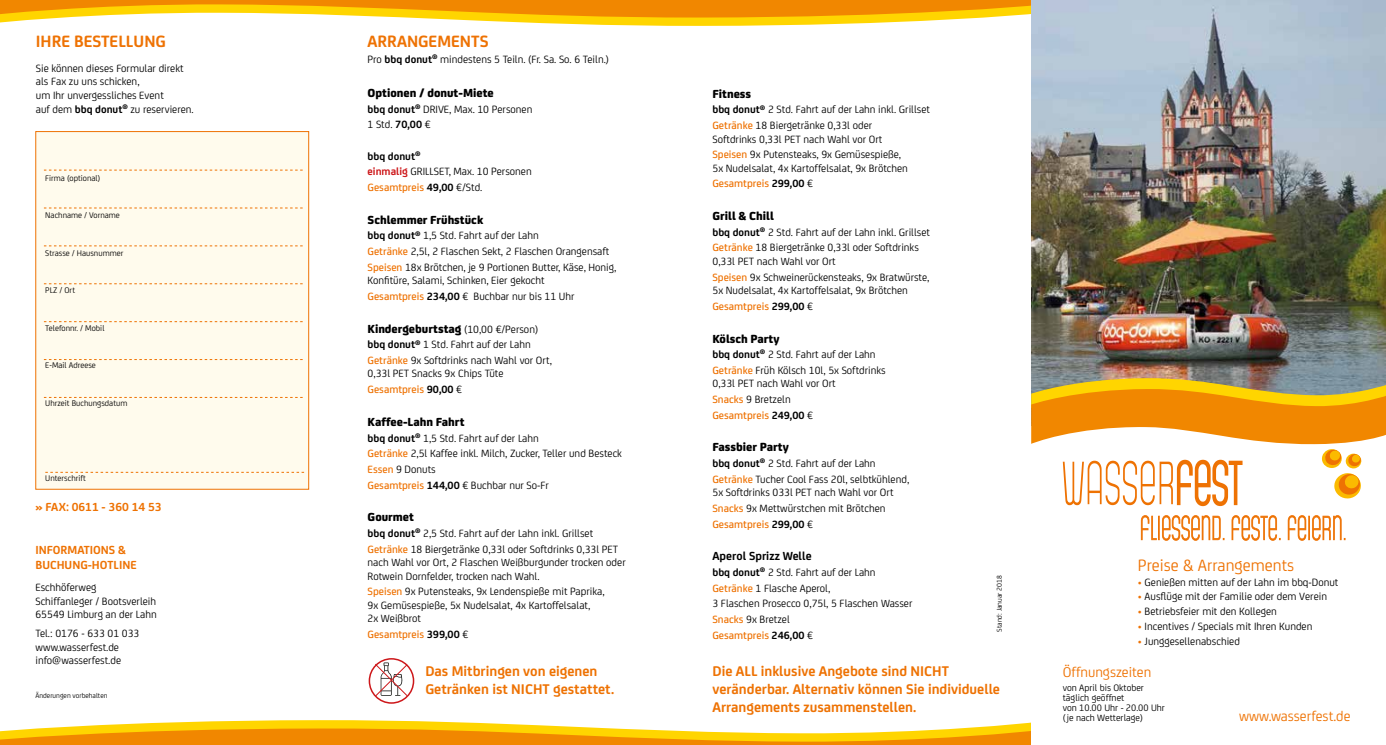
<style>
.page{position:relative;width:1386px;height:745px;background:#fff}
.page>*{position:absolute;margin:0;border:0;box-sizing:border-box;transform-origin:0 0}
.t1{font:700 17.5px "FS Joey";color:#ee7203}
.t2{font:17.5px "FS Joey";color:#ee7203}
.t3{font:700 15px/18px "FS Joey";color:#ee7203}
.t4{font:15px "FS Joey";color:#ee7203}
.t5{font:800 12.5px "FS Joey";color:#000}
.t6{font:700 12.5px/15px "FS Joey";color:#ee7203}
.t7{font:700 12.5px "FS Joey";color:#000}
.t8{font:11.25px/15.6px "FS Joey";color:#000}
.t9{font:500 11.25px "FS Joey";color:#ee7203}
.t10{font:10px/10px "FS Joey";color:#000}
.t11{font:8.75px "FS Joey";color:#000}
.t12{font:7.5px "FS Joey";color:#000}
.s1{font-weight:700}
.s2{font-weight:700;color:#cd171a}
.s3{font-weight:500;color:#ee7203}
.s4{font-weight:400;font-size:11.25px}
.s5{font-weight:700;color:#000}
.s6{font-weight:400;color:#000}
.s7{color:#ee7203}
</style>
<div class="page">
<svg style="left:0;top:720px;width:1031px;height:24px"></svg>
<svg style="left:0;top:0;width:1031px;height:26px"></svg>
<img style="left:1031px;top:0;width:354px;height:377px">
<svg style="left:1140px;top:515px;width:84px;height:25px"></svg>
<svg style="left:1231px;top:515px;width:49px;height:25px"></svg>
<svg style="left:1287px;top:515px;width:58px;height:25px"></svg>
<svg style="left:1031px;top:377px;width:354px;height:129px"></svg>
<div style="left:369px;top:657px;width:45px;height:46px;border:2px solid #cd171a;border-radius:50%"></div>
<svg style="left:374px;top:662px;width:34px;height:34px"></svg>
<div style="left:35px;top:131px;width:274px;height:358px;background:#fffbed;border:1px solid #ee7203"></div>
<svg style="left:44px;top:170px;width:259px;height:1px"></svg>
<svg style="left:44px;top:207px;width:259px;height:1px"></svg>
<svg style="left:44px;top:245px;width:259px;height:1px"></svg>
<svg style="left:44px;top:283px;width:259px;height:1px"></svg>
<svg style="left:44px;top:321px;width:259px;height:1px"></svg>
<svg style="left:44px;top:359px;width:259px;height:1px"></svg>
<svg style="left:44px;top:397px;width:259px;height:1px"></svg>
<svg style="left:45px;top:471px;width:259px;height:1px"></svg>
<h1 class="t1" style="left:36px;top:28px;width:131px">IHRE BESTELLUNG</h1>
<p class="t8" style="left:36px;top:61px;width:159px;line-height:13.5px">Sie können dieses Formular direkt als Fax zu uns schicken,<br>um Ihr unvergessliches Event<br>auf dem <span class="s1">bbq donut</span><sup>®</sup> zu reservieren.</p>
<p class="t11" style="left:45px;top:171px;width:56px">Firma (optional)</p>
<p class="t11" style="left:45px;top:209px;width:76px">Nachname / Vorname</p>
<p class="t11" style="left:45px;top:246px;width:80px">Strasse / Hausnummer</p>
<p class="t11" style="left:45px;top:284px;width:31px">PLZ / Ort</p>
<p class="t11" style="left:45px;top:321px;width:61px">Telefonnr. / Mobil</p>
<p class="t11" style="left:45px;top:359px;width:52px">E-Mail Adreese</p>
<p class="t11" style="left:45px;top:396px;width:84px">Uhrzeit Buchungsdatum</p>
<p class="t11" style="left:45px;top:471px;width:42px">Unterschrift</p>
<p class="t6" style="left:35px;top:498px;width:128px">» FAX: 0611 - 360 14 53</p>
<p class="t6" style="left:35px;top:541px;width:103px">INFORMATIONS &amp;<br>BUCHUNG-HOTLINE</p>
<p class="t8" style="left:35px;top:579px;width:123px;line-height:13.5px">Eschhöferweg<br>Schiffanleger / Bootsverleih<br>65549 Limburg an der Lahn</p>
<p class="t8" style="left:35px;top:625px;width:106px;line-height:13.5px">Tel.: 0176 - 633 01 033 www.wasserfest.de info@wasserfest.de</p>
<p class="t12" style="left:35px;top:689px;width:74px">Änderungen vorbehalten</p>
<h1 class="t1" style="left:367px;top:28px;width:122px">ARRANGEMENTS</h1>
<p class="t8" style="left:367px;top:51px;width:243px">Pro <span class="s1">bbq donut</span><sup>®</sup> mindestens 5 Teiln. (Fr. Sa. So. 6 Teiln.)</p>
<p class="t5" style="left:367px;top:83px;width:128px">Optionen / donut-Miete</p>
<p class="t8" style="left:367px;top:100px;width:166px"><span class="s1">bbq donut</span><sup>®</sup> DRIVE, Max. 10 Personen<br>1 Std. <span class="s1">70,00</span> €</p>
<p class="t8" style="left:367px;top:147px;width:166px"><span class="s1">bbq donut</span><sup>®<br></sup><span class="s2">einmalig</span> GRILLSET, Max. 10 Personen<br><span class="s3">Gesamtpreis</span> <span class="s1">49,00</span> €/Std.</p>
<p class="t5" style="left:367px;top:210px;width:117px">Schlemmer Frühstück</p>
<p class="t8" style="left:367px;top:227px;width:250px"><span class="s1">bbq donut</span><sup>®</sup> 1,5 Std. Fahrt auf der Lahn<br><span class="s3">Getränke</span> 2,5l, 2 Flaschen Sekt, 2 Flaschen Orangensaft<br><span class="s3">Speisen</span> 18x Brötchen, je 9 Portionen Butter, Käse, Honig,</p>
<p class="t8" style="left:367px;top:272px;width:208px">Konfitüre, Salami, Schinken, Eier gekocht<br><span class="s3">Gesamtpreis</span> <span class="s1">234,00</span> € Buchbar nur bis 11 Uhr</p>
<p class="t5" style="left:367px;top:318px;width:172px">Kindergeburtstag <span class="s4">(10,00 €/Person)</span></p>
<p class="t8" style="left:367px;top:336px;width:186px"><span class="s1">bbq donut</span><sup>®</sup> 1 Std. Fahrt auf der Lahn<br><span class="s3">Getränke</span> 9x Softdrinks nach Wahl vor Ort,</p>
<p class="t8" style="left:367px;top:365px;width:137px">0,33l PET Snacks 9x Chips Tüte<br><span class="s3">Gesamtpreis</span> <span class="s1">90,00</span> €</p>
<p class="t5" style="left:367px;top:411px;width:98px">Kaffee-Lahn Fahrt</p>
<p class="t8" style="left:367px;top:429px;width:256px"><span class="s1">bbq donut</span><sup>®</sup> 1,5 Std. Fahrt auf der Lahn<br><span class="s3">Getränke</span> 2,5l Kaffee inkl. Milch, Zucker, Teller und Besteck <span class="s3">Essen</span> 9 Donuts<br><span class="s3">Gesamtpreis</span> <span class="s1">144,00</span> € Buchbar nur So-Fr</p>
<p class="t5" style="left:367px;top:507px;width:48px">Gourmet</p>
<p class="t8" style="left:367px;top:524px;width:252px"><span class="s1">bbq donut</span><sup>®</sup> 2,5 Std. Fahrt auf der Lahn inkl. Grillset<br><span class="s3">Getränke</span> 18 Biergetränke 0,33l oder Softdrinks 0,33l PET</p>
<p class="t8" style="left:367px;top:554px;width:260px;line-height:13.5px">nach Wahl vor Ort, 2 Flaschen Weißburgunder trocken oder<br>Rotwein Dornfelder, trocken nach Wahl.</p>
<p class="t8" style="left:367px;top:583px;width:238px;line-height:13.5px"><span class="s3">Speisen</span> 9x Putensteaks, 9x Lendenspieße mit Paprika,<br>9x Gemüsespieße, 5x Nudelsalat, 4x Kartoffelsalat,<br>2x Weißbrot</p>
<p class="t9" style="left:367px;top:625px;width:102px">Gesamtpreis <span class="s5">399,00</span> <span class="s6">€</span></p>
<p class="t5" style="left:712px;top:84px;width:40px">Fitness</p>
<p class="t8" style="left:712px;top:101px;width:219px"><span class="s1">bbq donut</span><sup>®</sup> 2 Std. Fahrt auf der Lahn inkl. Grillset<br><span class="s3">Getränke</span> 18 Biergetränke 0,33l oder</p>
<p class="t8" style="left:712px;top:130px;width:190px">Softdrinks 0,33l PET nach Wahl vor Ort<br><span class="s3">Speisen</span> 9x Putensteaks, 9x Gemüsespieße,</p>
<p class="t8" style="left:712px;top:159px;width:197px">5x Nudelsalat, 4x Kartoffelsalat, 9x Brötchen<br><span class="s3">Gesamtpreis</span> <span class="s1">299,00</span> €</p>
<p class="t5" style="left:712px;top:206px;width:63px">Grill &amp; Chill</p>
<p class="t8" style="left:712px;top:223px;width:219px"><span class="s1">bbq donut</span><sup>®</sup> 2 Std. Fahrt auf der Lahn inkl. Grillset<br><span class="s3">Getränke</span> 18 Biergetränke 0,33l oder Softdrinks</p>
<p class="t8" style="left:712px;top:252px;width:218px">0,33l PET nach Wahl vor Ort<br><span class="s3">Speisen</span> 9x Schweinerückensteaks, 9x Bratwürste,</p>
<p class="t8" style="left:712px;top:282px;width:197px">5x Nudelsalat, 4x Kartoffelsalat, 9x Brötchen<br><span class="s3">Gesamtpreis</span> <span class="s1">299,00</span> €</p>
<p class="t5" style="left:712px;top:328px;width:68px">Kölsch Party</p>
<p class="t8" style="left:712px;top:346px;width:175px"><span class="s1">bbq donut</span><sup>®</sup> 2 Std. Fahrt auf der Lahn<br><span class="s3">Getränke</span> Früh Kölsch 10l, 5x Softdrinks</p>
<p class="t8" style="left:712px;top:375px;width:125px">0,33l PET nach Wahl vor Ort<br><span class="s3">Snacks</span> 9 Bretzeln<br><span class="s3">Gesamtpreis</span> <span class="s1">249,00</span> €</p>
<p class="t5" style="left:712px;top:437px;width:78px">Fassbier Party</p>
<p class="t8" style="left:712px;top:454px;width:198px"><span class="s1">bbq donut</span><sup>®</sup> 2 Std. Fahrt auf der Lahn<br><span class="s3">Getränke</span> Tucher Cool Fass 20l, selbtkühlend,</p>
<p class="t8" style="left:712px;top:483px;width:183px">5x Softdrinks 033l PET nach Wahl vor Ort<br><span class="s3">Snacks</span> 9x Mettwürstchen mit Brötchen<br><span class="s3">Gesamtpreis</span> <span class="s1">299,00</span> €</p>
<p class="t7" style="left:712px;top:546px;width:101px">Aperol Sprizz Welle</p>
<p class="t8" style="left:712px;top:563px;width:201px"><span class="s1">bbq donut</span><sup>®</sup> 2 Std. Fahrt auf der Lahn<br><span class="s3">Getränke</span> 1 Flasche Aperol,<br>3 Flaschen Prosecco 0,75l, 5 Flaschen Wasser<br><span class="s3">Snacks</span> 9x Bretzel<br><span class="s3">Gesamtpreis</span> <span class="s1">246,00</span> €</p>
<p class="t12" style="left:993px;top:631px;width:58px;rotate:-90deg">Stand: Januar 2018</p>
<h2 class="t3" style="left:425px;top:660px;width:190px">Das Mitbringen von eigenen<br>Getränken ist NICHT gestattet.</h2>
<h2 class="t3" style="left:712px;top:660px;width:289px">Die ALL inklusive Angebote sind NICHT veränderbar. Alternativ können Sie individuelle<br>Arrangements zusammenstellen.</h2>
<h1 class="t2" style="left:1137px;top:552px;width:158px">Preise &amp; Arrangements</h1>
<p class="t8" style="left:1137px;top:573px;width:202px"><span class="s7">•</span> Genießen mitten auf der Lahn im bbq-Donut</p>
<p class="t8" style="left:1137px;top:588px;width:191px"><span class="s7">•</span> Ausflüge mit der Familie oder dem Verein</p>
<p class="t8" style="left:1137px;top:602px;width:141px"><span class="s7">•</span> Betriebsfeier mit den Kollegen</p>
<p class="t8" style="left:1137px;top:617px;width:176px"><span class="s7">•</span> Incentives / Specials mit Ihren Kunden</p>
<p class="t8" style="left:1137px;top:632px;width:104px"><span class="s7">•</span> Junggesellenabschied</p>
<h2 class="t4" style="left:1062px;top:661px;width:90px">Öffnungszeiten</h2>
<p class="t10" style="left:1062px;top:681px;width:104px">von April bis Oktober täglich geöffnet<br>von 10.00 Uhr - 20.00 Uhr ( je nach Wetterlage)</p>
<h2 class="t4" style="left:1239px;top:704px;width:113px">www.wasserfest.de</h2>
</div>
